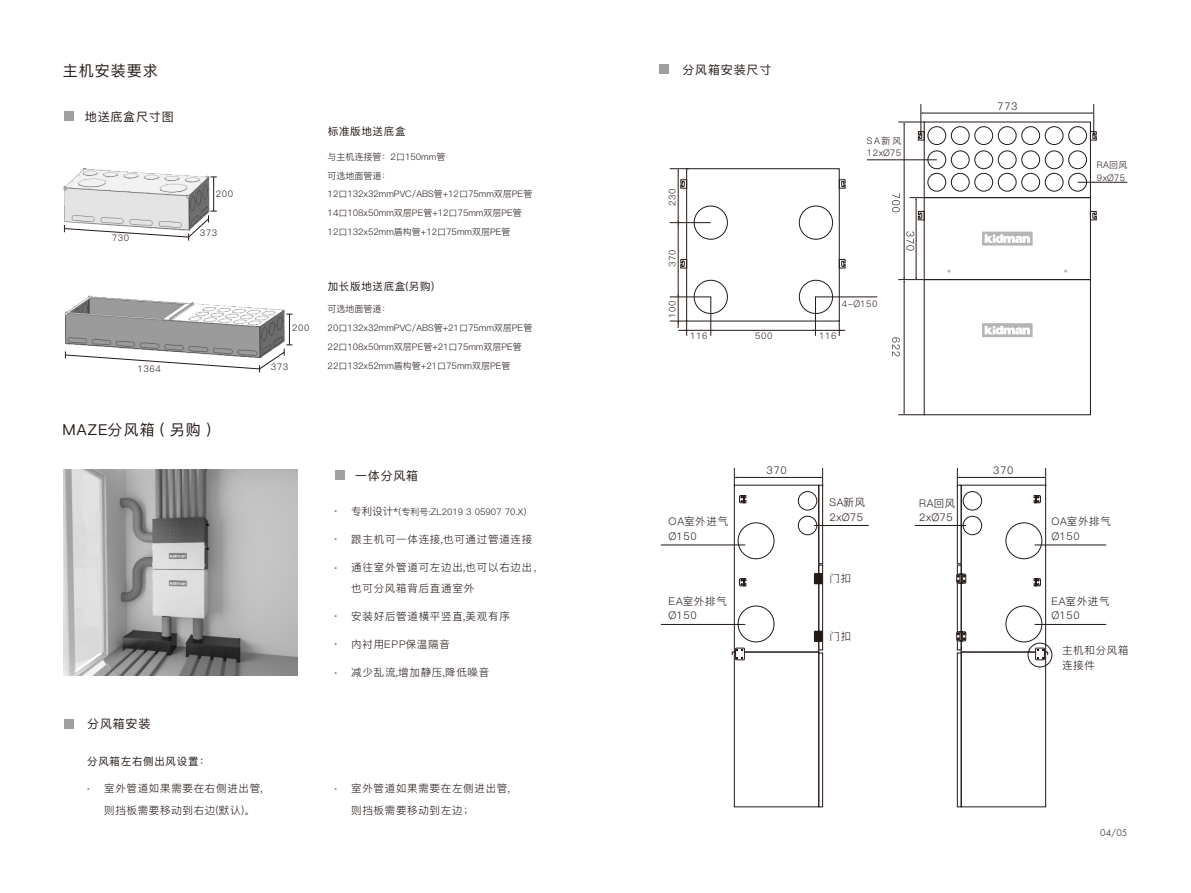
<style>
.page{position:relative;width:1191px;height:893px;background:#fff}
.page>*{position:absolute;margin:0;border:0;box-sizing:border-box;transform-origin:0 0}
.t1{font:18px/28.3px "Ping Fang SC Regular";color:#717171;text-align:justify}
.t2{font:15px "Ping Fang SC Medium";letter-spacing:.065em;color:#231916}
.t3{font:12px "Ping Fang SC Medium";letter-spacing:.065em;color:#231916}
.t4{font:10.5px/14.7px "Ping Fang SC Regular";letter-spacing:.065em;color:#231916}
.t5{font:10.5px "Ping Fang SC Medium";letter-spacing:.065em;color:#231916}
.t6{font:10.5px/14.7px "Ping Fang SC Regular";letter-spacing:.035em;color:#231916}
.t7{font:9px/18.9px "Ping Fang SC Regular";color:#231916}
.t8{font:9px/12.6px "Ping Fang SC Regular";letter-spacing:.065em;color:#231916}
.t9{font:9px/12.6px "Ping Fang SC Regular";letter-spacing:.035em;color:#231916}
.t10{font:9px "Futura LT";color:#595857}
.s1{font-size:10.5px}
</style>
<div class="page">
<div style="left:335px;top:470px;width:10px;height:10px;background:#9f9fa0"></div>
<img style="left:63px;top:470px;width:234px;height:206px">
<div style="left:659px;top:64px;width:10px;height:10px;background:#9f9fa0"></div>
<div style="left:686px;top:168px;width:153px;height:153px;border:1px solid #231916"></div>
<div style="left:694px;top:280px;width:33px;height:34px;border:1px solid #231916;border-radius:50%"></div>
<div style="left:799px;top:280px;width:33px;height:34px;border:1px solid #231916;border-radius:50%"></div>
<div style="left:694px;top:206px;width:33px;height:33px;border:1px solid #231916;border-radius:50%"></div>
<div style="left:799px;top:206px;width:33px;height:33px;border:1px solid #231916;border-radius:50%"></div>
<hr style="left:678px;top:330px;width:167px;height:1px;background:#231916">
<hr style="left:678px;top:170px;width:1px;height:158px;background:#231916">
<hr style="left:670px;top:222px;width:41px;height:1px;background:#231916">
<svg style="left:813px;top:296px;width:64px;height:40px"></svg>
<svg style="left:669px;top:295px;width:44px;height:41px"></svg>
<svg style="left:670px;top:168px;width:18px;height:2px"></svg>
<hr style="left:661px;top:545px;width:84px;height:1px;background:#231916">
<hr style="left:661px;top:624px;width:84px;height:1px;background:#231916">
<hr style="left:736px;top:477px;width:85px;height:1px;background:#231916">
<svg style="left:734px;top:468px;width:2px;height:17px"></svg>
<svg style="left:820px;top:468px;width:3px;height:17px"></svg>
<div style="left:734px;top:485px;width:85px;height:167px;border:1px solid #231916"></div>
<div style="left:738px;top:523px;width:36px;height:36px;border:1px solid #231916;border-radius:50%"></div>
<div style="left:738px;top:606px;width:36px;height:36px;border:1px solid #231916;border-radius:50%"></div>
<div style="left:798px;top:491px;width:19px;height:19px;border:1px solid #231916;border-radius:50%"></div>
<div style="left:798px;top:516px;width:19px;height:19px;border:1px solid #231916;border-radius:50%"></div>
<div style="left:818px;top:485px;width:5px;height:79px;border:1px solid #231916"></div>
<div style="left:818px;top:565px;width:5px;height:85px;border:1px solid #231916"></div>
<div style="left:818px;top:653px;width:5px;height:154px;border:1px solid #231916"></div>
<svg style="left:739px;top:495px;width:7px;height:8px"></svg>
<svg style="left:739px;top:578px;width:7px;height:8px"></svg>
<div style="left:734px;top:652px;width:85px;height:155px;border:1px solid #231916"></div>
<svg style="left:735px;top:648px;width:9px;height:12px"></svg>
<svg style="left:731px;top:649px;width:12px;height:9px"></svg>
<hr style="left:814px;top:525px;width:54px;height:1px;background:#231916">
<div style="left:1027px;top:643px;width:25px;height:24px;border:1px solid #231916;border-radius:50%"></div>
<hr style="left:1034px;top:545px;width:72px;height:1px;background:#231916">
<hr style="left:1034px;top:624px;width:72px;height:1px;background:#231916">
<hr style="left:958px;top:477px;width:86px;height:1px;background:#231916">
<svg style="left:1043px;top:468px;width:3px;height:19px"></svg>
<svg style="left:957px;top:468px;width:2px;height:17px"></svg>
<div style="left:961px;top:485px;width:84px;height:167px;border:1px solid #231916"></div>
<div style="left:1005px;top:523px;width:37px;height:36px;border:1px solid #231916;border-radius:50%"></div>
<div style="left:1005px;top:606px;width:37px;height:36px;border:1px solid #231916;border-radius:50%"></div>
<div style="left:963px;top:491px;width:19px;height:19px;border:1px solid #231916;border-radius:50%"></div>
<div style="left:963px;top:516px;width:19px;height:19px;border:1px solid #231916;border-radius:50%"></div>
<div style="left:957px;top:485px;width:4px;height:79px;border:1px solid #231916"></div>
<div style="left:957px;top:565px;width:4px;height:85px;border:1px solid #231916"></div>
<div style="left:957px;top:653px;width:4px;height:154px;border:1px solid #231916"></div>
<svg style="left:956px;top:631px;width:10px;height:10px"></svg>
<svg style="left:1034px;top:495px;width:6px;height:8px"></svg>
<svg style="left:1034px;top:578px;width:6px;height:8px"></svg>
<svg style="left:956px;top:574px;width:10px;height:10px"></svg>
<div style="left:961px;top:652px;width:84px;height:155px;border:1px solid #231916"></div>
<svg style="left:1035px;top:648px;width:9px;height:12px"></svg>
<svg style="left:1037px;top:649px;width:11px;height:9px"></svg>
<hr style="left:915px;top:525px;width:51px;height:1px;background:#231916">
<div style="left:64px;top:111px;width:9px;height:10px;background:#9f9fa0"></div>
<img style="left:63px;top:168px;width:154px;height:64px">
<svg style="left:64px;top:211px;width:153px;height:30px"></svg>
<hr style="left:213px;top:177px;width:1px;height:34px;background:#231916">
<img style="left:64px;top:295px;width:229px;height:63px">
<svg style="left:65px;top:345px;width:227px;height:27px"></svg>
<hr style="left:289px;top:314px;width:1px;height:31px;background:#231916">
<hr style="left:920px;top:104px;width:1px;height:32px;background:#231916">
<hr style="left:922px;top:113px;width:169px;height:1px;background:#231916">
<hr style="left:904px;top:124px;width:1px;height:155px;background:#231916">
<hr style="left:916px;top:199px;width:1px;height:80px;background:#231916">
<svg style="left:906px;top:231px;width:8px;height:19px"></svg>
<div style="left:924px;top:279px;width:166px;height:136px;border:1px solid #231916"></div>
<svg style="left:982px;top:323px;width:50px;height:14px"></svg>
<svg style="left:984px;top:326px;width:46px;height:8px"></svg>
<div style="left:982px;top:232px;width:50px;height:14px;background:#b5b5b6"></div>
<svg style="left:984px;top:234px;width:46px;height:9px"></svg>
<hr style="left:867px;top:160px;width:69px;height:1px;background:#231916">
<hr style="left:1077px;top:182px;width:50px;height:1px;background:#231916">
<div style="left:64px;top:719px;width:10px;height:9px;background:#9f9fa0"></div>
<svg style="left:898px;top:413px;width:26px;height:2px"></svg>
<hr style="left:904px;top:281px;width:1px;height:132px;background:#231916">
<svg style="left:892px;top:337px;width:7px;height:19px"></svg>
<svg style="left:898px;top:277px;width:26px;height:5px"></svg>
<svg style="left:814px;top:573px;width:8px;height:11px"></svg>
<svg style="left:814px;top:631px;width:8px;height:11px"></svg>
<svg style="left:839px;top:179px;width:6px;height:10px"></svg>
<svg style="left:839px;top:259px;width:6px;height:9px"></svg>
<svg style="left:680px;top:179px;width:7px;height:10px"></svg>
<svg style="left:680px;top:259px;width:7px;height:9px"></svg>
<svg style="left:892px;top:122px;width:204px;height:98px"></svg>
<hr style="left:1093px;top:104px;width:1px;height:32px;background:#231916">
<h2 class="t2" style="left:63px;top:64px;width:96px">主机安装要求</h2>
<h3 class="t3" style="left:85px;top:110px;width:90px">地送底盒尺⼨图</h3>
<p class="t7" style="left:112px;top:228px;width:19px">730</p>
<p class="t7" style="left:216px;top:184px;width:19px">200</p>
<p class="t7" style="left:200px;top:223px;width:19px">373</p>
<p class="t7" style="left:292px;top:319px;width:19px">200</p>
<p class="t7" style="left:138px;top:360px;width:25px">1364</p>
<p class="t7" style="left:271px;top:357px;width:19px">373</p>
<p class="t5" style="left:328px;top:126px;width:79px">标准版地送底盒</p>
<p class="t7" style="left:327px;top:147px;width:206px">与主机连接管：2⼝150mm管<br>可选地⾯管道：<br>12⼝132x32mmPVC/ABS管+12⼝75mm双层PE管<br>14⼝108x50mm双层PE管+12⼝75mm双层PE管<br>12⼝132x52mm盾构管+12⼝75mm双层PE管</p>
<p class="t5" style="left:328px;top:281px;width:108px">加⻓版地送底盒(另购)</p>
<p class="t7" style="left:327px;top:300px;width:206px">可选地⾯管道：<br>20⼝132x32mmPVC/ABS管+21⼝75mm双层PE管<br>22⼝108x50mm双层PE管+21⼝75mm双层PE管<br>22⼝132x52mm盾构管+21⼝75mm双层PE管</p>
<h2 class="t2" style="left:63px;top:422px;width:159px">MAZE分⻛箱 ( 另购 ）</h2>
<h3 class="t3" style="left:87px;top:718px;width:65px">分⻛箱安装</h3>
<p class="t5" style="left:87px;top:756px;width:124px">分⻛箱左右侧出⻛设置：</p>
<p class="t4" style="left:104px;top:777px;width:160px;line-height:22px">室外管道如果需要在右侧进出管,则挡板需要移动到右边(默认)。</p>
<h1 class="t1" style="left:86px;top:769px;width:6px">.</h1>
<h1 class="t1" style="left:333px;top:491px;width:6px">. . .</h1>
<h1 class="t1" style="left:333px;top:597px;width:6px">. . .</h1>
<h3 class="t3" style="left:355px;top:470px;width:65px">⼀体分⻛箱</h3>
<p class="t7" style="left:351px;top:502px;width:177px"><span class="s1">专利设计*</span>(专利号:ZL2019 3 05907 70.X)</p>
<p class="t4" style="left:351px;top:532px;width:183px">跟主机可⼀体连接,也可通过管道连接</p>
<p class="t4" style="left:351px;top:557px;width:194px;line-height:20.5px">通往室外管道可左边出,也可以右边出，也可分⻛箱背后直通室外</p>
<p class="t4" style="left:351px;top:609px;width:160px">安装好后管道横平竖直,美观有序</p>
<p class="t4" style="left:351px;top:637px;width:100px">内衬⽤EPP保温隔⾳</p>
<p class="t4" style="left:351px;top:665px;width:140px">减少乱流,增加静压,降低噪⾳</p>
<h1 class="t1" style="left:333px;top:769px;width:6px">.</h1>
<p class="t4" style="left:351px;top:777px;width:160px;line-height:22px">室外管道如果需要在左侧进出管,则挡板需要移动到左边；</p>
<h3 class="t3" style="left:682px;top:63px;width:90px">分⻛箱安装尺⼨</h3>
<p class="t7" style="left:663px;top:206px;width:19px;rotate:-90deg">230</p>
<p class="t7" style="left:663px;top:267px;width:19px;rotate:-90deg">370</p>
<p class="t7" style="left:663px;top:318px;width:19px;rotate:-90deg">100</p>
<p class="t8" style="left:866px;top:134px;width:36px">SA新⻛<br>12xØ75</p>
<p class="t7" style="left:842px;top:294px;width:37px">4-Ø150</p>
<p class="t7" style="left:690px;top:326px;width:19px">116</p>
<p class="t7" style="left:755px;top:326px;width:19px">500</p>
<p class="t7" style="left:819px;top:326px;width:19px">116</p>
<p class="t4" style="left:997px;top:99px;width:22px">773</p>
<p class="t9" style="left:1096px;top:158px;width:32px">RA回⻛<br>9xØ75</p>
<p class="t4" style="left:668px;top:514px;width:61px">OA室外进⽓<br>Ø150</p>
<p class="t4" style="left:668px;top:593px;width:60px">EA室外排⽓<br>Ø150</p>
<p class="t4" style="left:766px;top:463px;width:22px">370</p>
<p class="t6" style="left:829px;top:495px;width:37px">SA新⻛<br>2xØ75</p>
<p class="t4" style="left:829px;top:571px;width:23px">⻔扣</p>
<p class="t4" style="left:829px;top:629px;width:23px">⻔扣</p>
<p class="t6" style="left:919px;top:496px;width:38px">RA回⻛<br>2xØ75</p>
<p class="t4" style="left:993px;top:463px;width:22px">370</p>
<p class="t4" style="left:1051px;top:514px;width:61px">OA室外排⽓<br>Ø150</p>
<p class="t4" style="left:1051px;top:594px;width:60px">EA室外进⽓<br>Ø150</p>
<p class="t4" style="left:1062px;top:643px;width:68px">主机和分⻛箱连接件</p>
<p class="t10" style="left:1100px;top:829px;width:29px">04/05</p>
</div>
